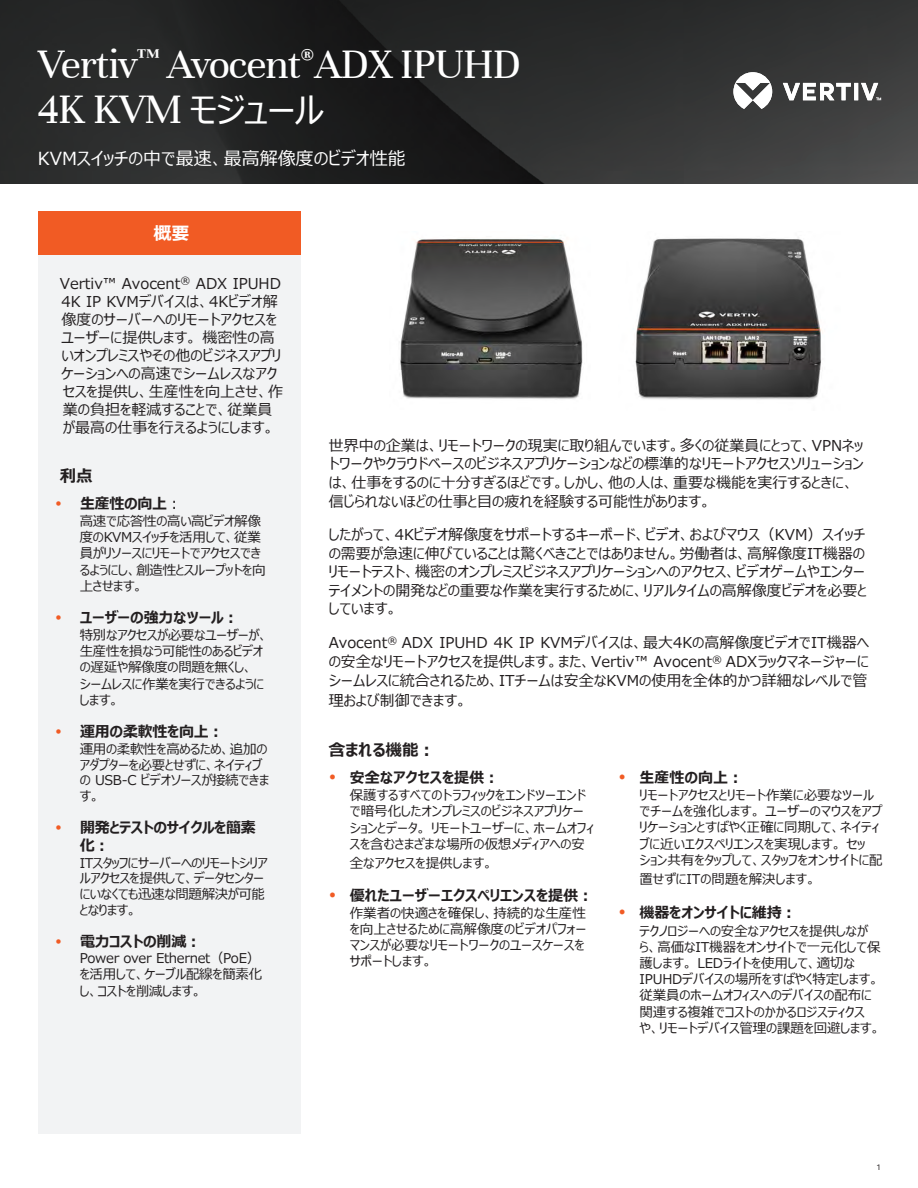
<style>
.page{position:relative;width:918px;height:1188px;background:#fff}
.page>*{position:absolute;margin:0;border:0;box-sizing:border-box;transform-origin:0 0}
.Vertiv_Header_Subtit{font:45px/45px "Unna";letter-spacing:-.03em;color:#fff}
.Vertiv_Header_Subtit-2{font:18px "Meiryo UI";color:#fff}
.Orange_Box_Heading{font:700 18px "Meiryo UI";color:#fff}
.Vertiv_Heading{font:700 16.5px "Meiryo UI";color:#231f20}
.Orange_Box_Heading-2{font:700 16.5px "Meiryo UI";color:#231f20}
.Vertiv_Heading-2{font:15px/18.6px "Meiryo UI";color:#231f20}
.Orange_Box_Heading-3{font:15px/18px "Meiryo UI";color:#231f20}
.t1{font:700 15px/17.7px "Meiryo UI";letter-spacing:-.02em;color:#231f20}
.t2{font:700 15px "Meiryo UI";color:#231f20}
.t3{font:13.5px/16.2px "Meiryo UI";letter-spacing:-.01em;color:#231f20}
.t4{font:13.5px/15.9px "Meiryo UI";letter-spacing:-.03em;color:#231f20}
.t5{font:9px "Calibre";color:#231f20}
.s1{font-family:"Meiryo UI";font-size:36px}
.s2{font-weight:400}
</style>
<div class="page">
<img style="left:0;top:0;width:918px;height:183px">
<svg style="left:733px;top:72px;width:148px;height:37px"></svg>
<div style="left:38px;top:254px;width:263px;height:880px;background:#f2f3f4"></div>
<div style="left:38px;top:211px;width:263px;height:43px;background:#f15b24"></div>
<img style="left:635px;top:237px;width:188px;height:163px">
<img style="left:400px;top:238px;width:183px;height:162px">
<p class="Vertiv_Header_Subtit" style="left:38px;top:42px;width:484px">Vertiv<sup>™</sup> Avocent<sup>®</sup>ADX IPUHD<br>4K KVM <span class="s1">モジュール</span></p>
<p class="Vertiv_Header_Subtit-2" style="left:38px;top:146px;width:369px">KVMスイッチの中で最速、最高解像度のビデオ性能</p>
<p class="Orange_Box_Heading" style="left:153px;top:221px;width:37px">概要</p>
<p class="Orange_Box_Heading-3" style="left:60px;top:275px;width:225px">Vertiv™ Avocent<sup>®</sup> ADX IPUHD<br>4K IP KVMデバイスは、4Kビデオ解像度のサーバーへのリモートアクセスをユーザーに提供します。 機密性の高いオンプレミスやその他のビジネスアプリケーションへの高速でシームレスなアクセスを提供し、生産性を向上させ、作業の負担を軽減することで、従業員が最高の仕事を行えるようにします。</p>
<p class="Orange_Box_Heading-2" style="left:60px;top:464px;width:34px">利点</p>
<p class="t1" style="left:80px;top:496px;width:103px">生産性の向上<span class="s2">︓</span></p>
<p class="t3" style="left:80px;top:514px;width:187px">高速で応答性の高い高ビデオ解像度のKVMスイッチを活用して、従業員がリソースにリモートでアクセスできるようにし、創造性とスループットを向上させます。</p>
<p class="t1" style="left:80px;top:610px;width:160px">ユーザーの強力なツール︓</p>
<p class="t3" style="left:80px;top:628px;width:190px">特別なアクセスが必要なユーザーが、生産性を損なう可能性のあるビデオの遅延や解像度の問題を無くし、<br>シームレスに作業を実行できるようにします。</p>
<p class="t1" style="left:80px;top:724px;width:145px">運用の柔軟性を向上︓</p>
<p class="t3" style="left:80px;top:741px;width:191px">運用の柔軟性を高めるため、追加のアダプターを必要とせずに、ネイティブの USB-C ビデオソースが接続できます。</p>
<p class="t1" style="left:80px;top:820px;width:177px">開発とテストのサイクルを簡素化︓</p>
<p class="t4" style="left:80px;top:855px;width:189px">ITスタッフにサーバーへのリモートシリアルアクセスを提供して、データセンターにいなくても迅速な問題解決が可能となります。</p>
<p class="t1" style="left:80px;top:934px;width:122px">電力コストの削減︓</p>
<p class="t3" style="left:80px;top:951px;width:184px;line-height:15.6px">Power over Ethernet（PoE）を活用して、ケーブル配線を簡素化</p>
<p class="t3" style="left:80px;top:984px;width:124px">し、コストを削減します。</p>
<p class="Vertiv_Heading-2" style="left:329px;top:437px;width:537px">世界中の企業は、リモートワークの現実に取り組んでいます。多くの従業員にとって、VPNネットワークやクラウドベースのビジネスアプリケーションなどの標準的なリモートアクセスソリューションは、仕事をするのに十分すぎるほどです。しかし、他の人は、重要な機能を実行するときに、信じられないほどの仕事と目の疲れを経験する可能性があります。</p>
<p class="Vertiv_Heading-2" style="left:329px;top:526px;width:540px">したがって、4Kビデオ解像度をサポートするキーボード、ビデオ、およびマウス（KVM）スイッチの需要が急速に伸びていることは驚くべきことではありません。労働者は、高解像度IT機器のリモートテスト、機密のオンプレミスビジネスアプリケーションへのアクセス、ビデオゲームやエンターテイメントの開発などの重要な作業を実行するために、リアルタイムの高解像度ビデオを必要としています。</p>
<p class="Vertiv_Heading-2" style="left:329px;top:634px;width:542px;line-height:19px;text-align:justify">Avocent<sup>®</sup> ADX IPUHD 4K IP KVMデバイスは、最大4Kの高解像度ビデオでIT機器への安全なリモートアクセスを提供します。また、Vertiv™ Avocent<sup>®</sup> ADXラックマネージャーにシームレスに統合されるため、ITチームは安全なKVMの使用を全体的かつ詳細なレベルで管理および制御できます。</p>
<p class="Vertiv_Heading" style="left:329px;top:738px;width:108px">含まれる機能︓</p>
<p class="t2" style="left:350px;top:767px;width:151px">安全なアクセスを提供︓</p>
<p class="t3" style="left:350px;top:788px;width:246px">保護するすべてのトラフィックをエンドツーエンドで暗号化したオンプレミスのビジネスアプリケーションとデータ。 リモートユーザーに、ホームオフィスを含むさまざまな場所の仮想メディアへの安</p>
<p class="t3" style="left:350px;top:855px;width:145px">全なアクセスを提供します。</p>
<p class="t2" style="left:350px;top:885px;width:245px">優れたユーザーエクスペリエンスを提供︓</p>
<p class="t3" style="left:350px;top:905px;width:238px">作業者の快適さを確保し、持続的な生産性を向上させるために高解像度のビデオパフォーマンスが必要なリモートワークのユースケースをサポートします。</p>
<p class="t1" style="left:639px;top:769px;width:105px">生産性の向上︓</p>
<p class="t3" style="left:639px;top:788px;width:245px">リモートアクセスとリモート作業に必要なツールでチームを強化します。 ユーザーのマウスをアプリケーションとすばやく正確に同期して、ネイティブに近いエクスペリエンスを実現します。 セッ<br>ション共有をタップして、スタッフをオンサイトに配</p>
<p class="t3" style="left:639px;top:871px;width:178px">置せずにITの問題を解決します。</p>
<p class="t1" style="left:639px;top:905px;width:159px">機器をオンサイトに維持︓</p>
<p class="t3" style="left:639px;top:923px;width:243px">テクノロジーへの安全なアクセスを提供しながら、高価なIT機器をオンサイトで一元化して保護します。 LEDライトを使用して、適切な<br>IPUHDデバイスの場所をすばやく特定します。従業員のホームオフィスへのデバイスの配布に関連する複雑でコストのかかるロジスティクス<br>や、リモートデバイス管理の課題を回避します。</p>
<p class="t5" style="left:877px;top:1162px;width:4px">1</p>
</div>
